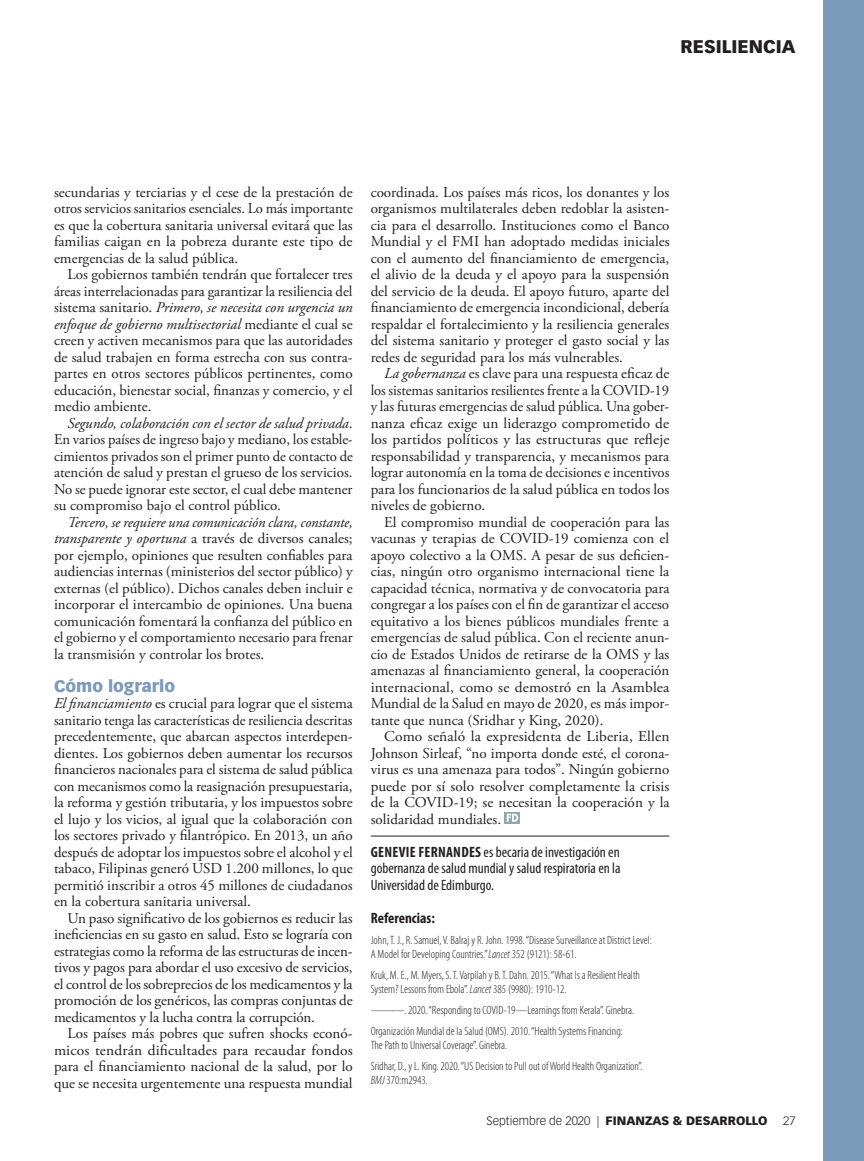
<style>
.page{position:relative;width:864px;height:1161px;background:#fff}
.page>*{position:absolute;margin:0;border:0;box-sizing:border-box;transform-origin:0 0}
.t1{font:900 18px "Vectora LT Std";color:#231f20}
.t2{font:900 16.5px "Vectora LT Std";color:#7c9aba}
.t3{font:15px/16.5px "Adobe Garamond Pro";color:#231f20;text-align:justify}
.t4{font:condensed 15px/16.5px "Myriad Pro";color:#231f20;text-align:justify}
.t5{font:700 condensed 15px "Myriad Pro";color:#231f20}
.t6{font:300 condensed 12px/14.2px "Myriad Pro";color:#231f20}
.t7{font:900 12px "Vectora LT Std";color:#231f20}
.t8{font:300 12px "Vectora LT Std";color:#231f20}
.s1{font-style:italic}
.s2{font-weight:700}
.s3{font-weight:300}
</style>
<div class="page">
<hr style="left:371px;top:836px;width:298px;height:1px;background:#231f20">
<svg style="left:505px;top:812px;width:15px;height:12px"></svg>
<svg style="left:507px;top:814px;width:11px;height:8px"></svg>
<div style="left:824px;top:0;width:40px;height:1161px;background:#7c9aba"></div>
<p class="t1" style="left:681px;top:36px;width:117px">RESILIENCIA</p>
<p class="t3" style="left:54px;top:184px;width:300px">secundarias y terciarias y el cese de la prestación de otros servicios sanitarios esenciales. Lo más importante es que la cobertura sanitaria universal evitará que las familias caigan en la pobreza durante este tipo de emergencias de la salud pública.</p>
<p class="t3" style="left:54px;top:267px;width:300px;text-indent:14px">Los gobiernos también tendrán que fortalecer tres áreas interrelacionadas para garantizar la resiliencia del sistema sanitario. <span class="s1">Primero, se necesita con urgencia un enfoque de gobierno multisectorial</span> mediante el cual se creen y activen mecanismos para que las autoridades de salud trabajen en forma estrecha con sus contra&shy;partes en otros sectores públicos pertinentes, como educación, bienestar social, finanzas y comercio, y el medio ambiente.</p>
<p class="t3" style="left:54px;top:415px;width:300px;text-indent:14px"><span class="s1">Segundo, colaboración con el sector de salud privada</span>.<br>En varios países de ingreso bajo y mediano, los estable&shy;cimientos privados son el primer punto de contacto de atención de salud y prestan el grueso de los servicios.<br>No se puede ignorar este sector, el cual debe mantener su compromiso bajo el control público.</p>
<p class="t3" style="left:54px;top:514px;width:300px;text-indent:14px"><span class="s1">Tercero, se requiere una comunicación clara, constante, transparente y oportuna</span> a través de diversos canales; por ejemplo, opiniones que resulten confiables para audiencias internas (ministerios del sector público) y externas (el público). Dichos canales deben incluir e incorporar el intercambio de opiniones. Una buena comunicación fomentará la confianza del público en el gobierno y el comportamiento necesario para frenar la transmisión y controlar los brotes.</p>
<p class="t2" style="left:54px;top:675px;width:123px">Cómo lograrlo</p>
<p class="t3" style="left:54px;top:696px;width:300px"><span class="s1">El financiamiento</span> es crucial para lograr que el sistema sanitario tenga las características de resiliencia descritas precedentemente, que abarcan aspectos interdepen&shy;dientes. Los gobiernos deben aumentar los recursos financieros nacionales para el sistema de salud pública con mecanismos como la reasignación presupuestaria, la reforma y gestión tributaria, y los impuestos sobre el lujo y los vicios, al igual que la colaboración con los sectores privado y filantrópico. En 2013, un año después de adoptar los impuestos sobre el alcohol y el tabaco, Filipinas generó USD 1.200 millones, lo que permitió inscribir a otros 45 millones de ciudadanos en la cobertura sanitaria universal.</p>
<p class="t3" style="left:54px;top:910px;width:300px;text-indent:14px">Un paso significativo de los gobiernos es reducir las ineficiencias en su gasto en salud. Esto se lograría con estrategias como la reforma de las estructuras de incen&shy;tivos y pagos para abordar el uso excesivo de servicios, el control de los sobreprecios de los medicamentos y la promoción de los genéricos, las compras conjuntas de medicamentos y la lucha contra la corrupción.</p>
<p class="t3" style="left:54px;top:1026px;width:300px;text-indent:14px">Los países más pobres que sufren shocks econó&shy;micos tendrán dificultades para recaudar fondos para el financiamiento nacional de la salud, por lo que se necesita urgentemente una respuesta mundial</p>
<p class="t3" style="left:371px;top:184px;width:300px">coordinada. Los países más ricos, los donantes y los organismos multilaterales deben redoblar la asisten&shy;cia para el desarrollo. Instituciones como el Banco Mundial y el FMI han adoptado medidas iniciales con el aumento del financiamiento de emergencia, el alivio de la deuda y el apoyo para la suspensión del servicio de la deuda. El apoyo futuro, aparte del financiamiento de emergencia incondicional, debería respaldar el fortalecimiento y la resiliencia generales del sistema sanitario y proteger el gasto social y las redes de seguridad para los más vulnerables.</p>
<p class="t3" style="left:371px;top:366px;width:300px;text-indent:14px"><span class="s1">La gobernanza</span> es clave para una respuesta eficaz de los sistemas sanitarios resilientes frente a la COVID‑19 y las futuras emergencias de salud pública. Una gober&shy;nanza eficaz exige un liderazgo comprometido de los partidos políticos y las estructuras que refleje responsabilidad y transparencia, y mecanismos para lograr autonomía en la toma de decisiones e incentivos para los funcionarios de la salud pública en todos los niveles de gobierno.</p>
<p class="t3" style="left:371px;top:514px;width:300px;text-indent:14px">El compromiso mundial de cooperación para las vacunas y terapias de COVID-19 comienza con el apoyo colectivo a la OMS. A pesar de sus deficien&shy;cias, ningún otro organismo internacional tiene la capacidad técnica, normativa y de convocatoria para congregar a los países con el fin de garantizar el acceso equitativo a los bienes públicos mundiales frente a emergencias de salud pública. Con el reciente anun&shy;cio de Estados Unidos de retirarse de la OMS y las amenazas al financiamiento general, la cooperación internacional, como se demostró en la Asamblea Mundial de la Salud en mayo de 2020, es más impor&shy;tante que nunca (Sridhar y King, 2020).</p>
<p class="t3" style="left:371px;top:729px;width:300px;text-indent:14px">Como señaló la expresidenta de Liberia, Ellen Johnson Sirleaf, “no importa donde esté, el corona&shy;virus es una amenaza para todos”. Ningún gobierno puede por sí solo resolver completamente la crisis de la COVID-19; se necesitan la cooperación y la solidaridad mundiales.</p>
<p class="t4" style="left:371px;top:844px;width:251px"><span class="s2">GENEVIE FERNANDES</span> es becaria de investigación en gobernanza de salud mundial y salud respiratoria en la Universidad de Edimburgo.</p>
<p class="t5" style="left:371px;top:909px;width:66px">Referencias:</p>
<p class="t6" style="left:371px;top:933px;width:283px">John, T. J., R. Samuel, V. Balraj y R. John. 1998. “Disease Surveillance at District Level:<br>A Model for Developing Countries.” <span class="s1">Lancet</span> 352 (9121): 58-61.</p>
<p class="t6" style="left:371px;top:968px;width:271px">Kruk, M. E., M. Myers, S. T. Varpilah y B. T. Dahn. 2015. “What Is a Resilient Health<br>System? Lessons from Ebola”. <span class="s1">Lancet</span> 385 (9980): 1910-12.</p>
<p class="t6" style="left:371px;top:1000px;width:265px;line-height:21px">———. 2020. “Responding to COVID-19—Learnings from Kerala”. Ginebra.<br>Organización Mundial de la Salud (OMS). 2010. “Health Systems Financing:</p>
<p class="t6" style="left:371px;top:1035px;width:273px;line-height:21px">The Path to Universal Coverage”. Ginebra.<br>Sridhar, D., y L. King. 2020. “US Decision to Pull out of World Health Organization”.</p>
<p class="t6" style="left:371px;top:1074px;width:59px"><span class="s1">BMJ</span> 370:m2943.</p>
<p class="t7" style="left:487px;top:1113px;width:283px"><span class="s3">Septiembre de 2020 |</span> FINANZAS &amp; DESARROLLO</p>
<p class="t8" style="left:783px;top:1114px;width:14px">27</p>
</div>
